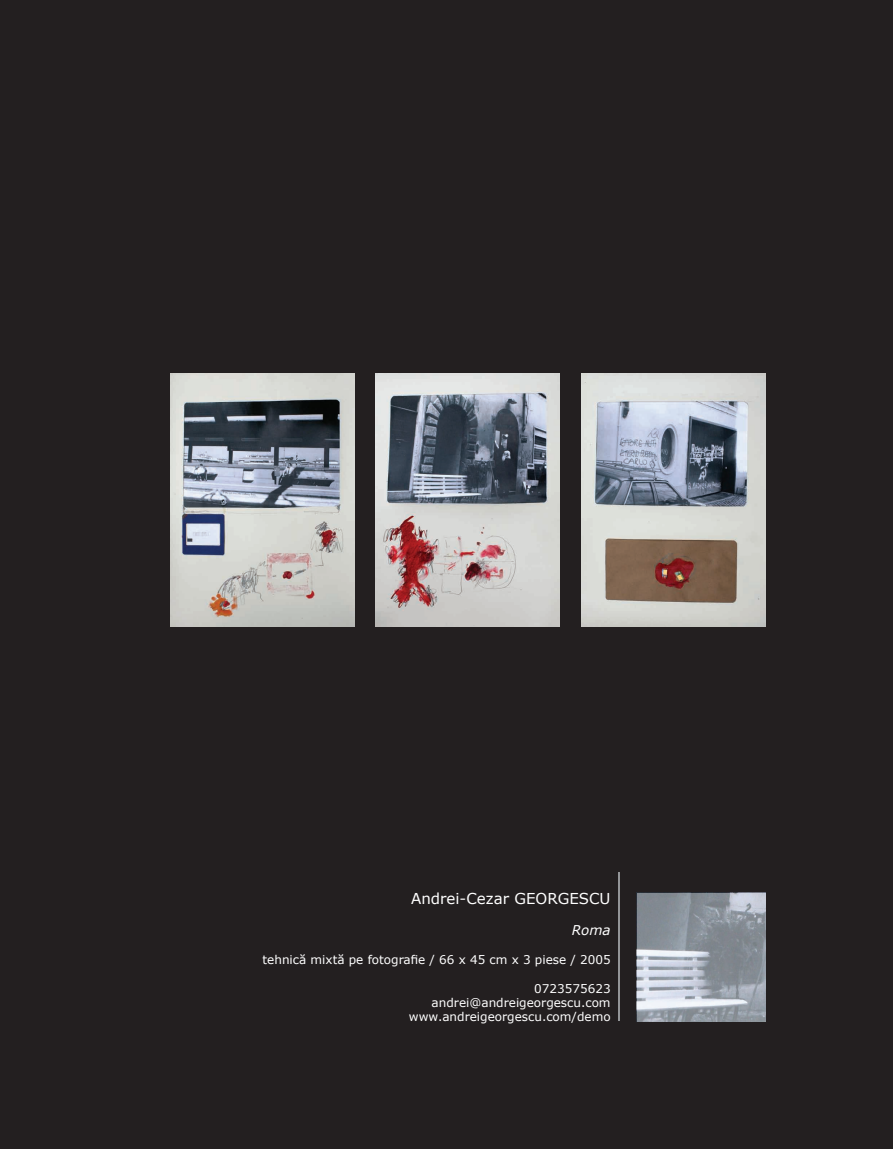
<style>
.page{position:relative;width:893px;height:1149px;background:#fff}
.page>*{position:absolute;margin:0;border:0;box-sizing:border-box;transform-origin:0 0}
.t1{font:15px "Verdana";color:#fff}
.t2{font:italic 13.5px "Verdana";color:#fff}
.t3{font:12px "Verdana";color:#fff}
</style>
<div class="page">
<div style="left:0;top:0;width:893px;height:1148px;background:#231f20"></div>
<hr style="left:619px;top:872px;width:1px;height:148px;background:#939598">
<img style="left:170px;top:374px;width:184px;height:252px">
<img style="left:376px;top:374px;width:184px;height:252px">
<img style="left:581px;top:374px;width:184px;height:252px">
<img style="left:637px;top:892px;width:128px;height:128px">
<p class="t1" style="left:411px;top:888px;width:201px">Andrei-Cezar GEORGESCU</p>
<p class="t2" style="left:572px;top:920px;width:40px">Roma</p>
<p class="t3" style="left:263px;top:950px;width:350px">tehnică mixtă pe fotografie / 66 x 45 cm x 3 piese / 2005</p>
<p class="t3" style="left:534px;top:979px;width:78px">0723575623</p>
<p class="t3" style="left:432px;top:993px;width:181px">andrei@andreigeorgescu.com</p>
<p class="t3" style="left:409px;top:1008px;width:203px">www.andreigeorgescu.com/demo</p>
</div>
